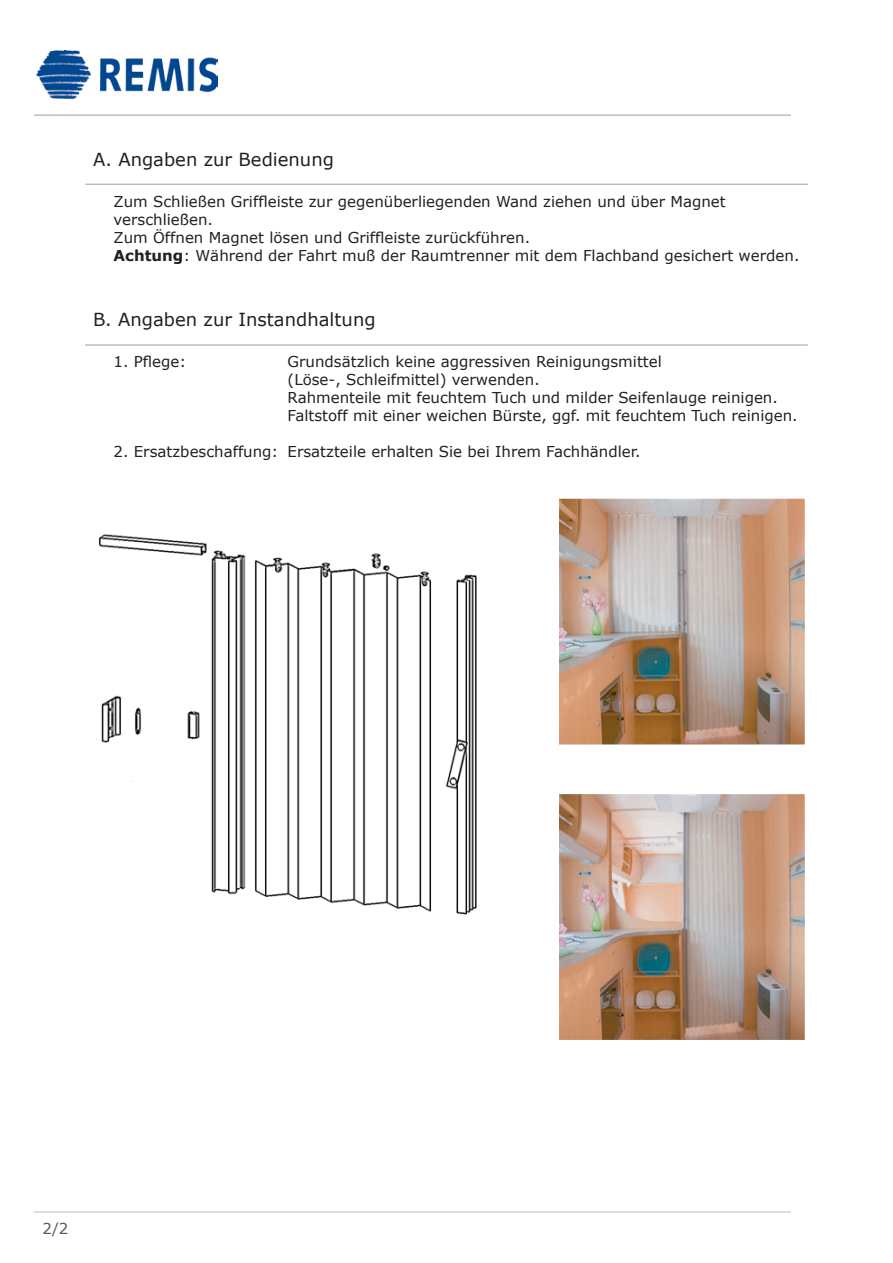
<style>
.page{position:relative;width:893px;height:1263px;background:#fff}
.page>*{position:absolute;margin:0;border:0;box-sizing:border-box;transform-origin:0 0}
.t1{font:18px "Verdana";color:#231f20}
.t2{font:15px/18px "Verdana";color:#231f20}
.t3{font:15px "Verdana";color:#58585b}
.s1{font-weight:700}
</style>
<div class="page">
<hr style="left:34px;top:114px;width:757px;height:2px;background:#bcbec1">
<hr style="left:34px;top:1211px;width:757px;height:1px;background:#bcbec1">
<img style="left:36px;top:50px;width:181px;height:48px">
<hr style="left:85px;top:184px;width:723px;height:1px;background:#bcbec1">
<hr style="left:85px;top:344px;width:723px;height:2px;background:#bcbec1">
<img style="left:560px;top:795px;width:244px;height:244px">
<div style="left:556px;top:791px;width:252px;height:252px;border:3px solid #fff"></div>
<img style="left:560px;top:499px;width:244px;height:245px">
<div style="left:556px;top:495px;width:252px;height:253px;border:3px solid #fff"></div>
<img style="left:98px;top:535px;width:379px;height:380px">
<p class="t1" style="left:93px;top:147px;width:242px">A. Angaben zur Bedienung</p>
<p class="t2" style="left:114px;top:192px;width:614px">Zum Schließen Griffleiste zur gegenüberliegenden Wand ziehen und über Magnet verschließen.</p>
<p class="t2" style="left:114px;top:228px;width:418px">Zum Öffnen Magnet lösen und Griffleiste zurückführen.</p>
<p class="t2" style="left:114px;top:246px;width:687px"><span class="s1">Achtung</span>: Während der Fahrt muß der Raumtrenner mit dem Flachband gesichert werden.</p>
<p class="t1" style="left:93px;top:307px;width:284px">B. Angaben zur Instandhaltung</p>
<p class="t2" style="left:114px;top:353px;width:74px">1. Pflege:</p>
<p class="t2" style="left:288px;top:353px;width:376px">Grundsätzlich keine aggressiven Reinigungsmittel (Löse-, Schleifmittel) verwenden.</p>
<p class="t2" style="left:288px;top:389px;width:492px">Rahmenteile mit feuchtem Tuch und milder Seifenlauge reinigen.</p>
<p class="t2" style="left:288px;top:407px;width:512px">Faltstoff mit einer weichen Bürste, ggf. mit feuchtem Tuch reinigen.</p>
<p class="t2" style="left:114px;top:443px;width:528px">2. Ersatzbeschaffung: Ersatzteile erhalten Sie bei Ihrem Fachhändler.</p>
<p class="t3" style="left:43px;top:1218px;width:27px">2/2</p>
</div>
